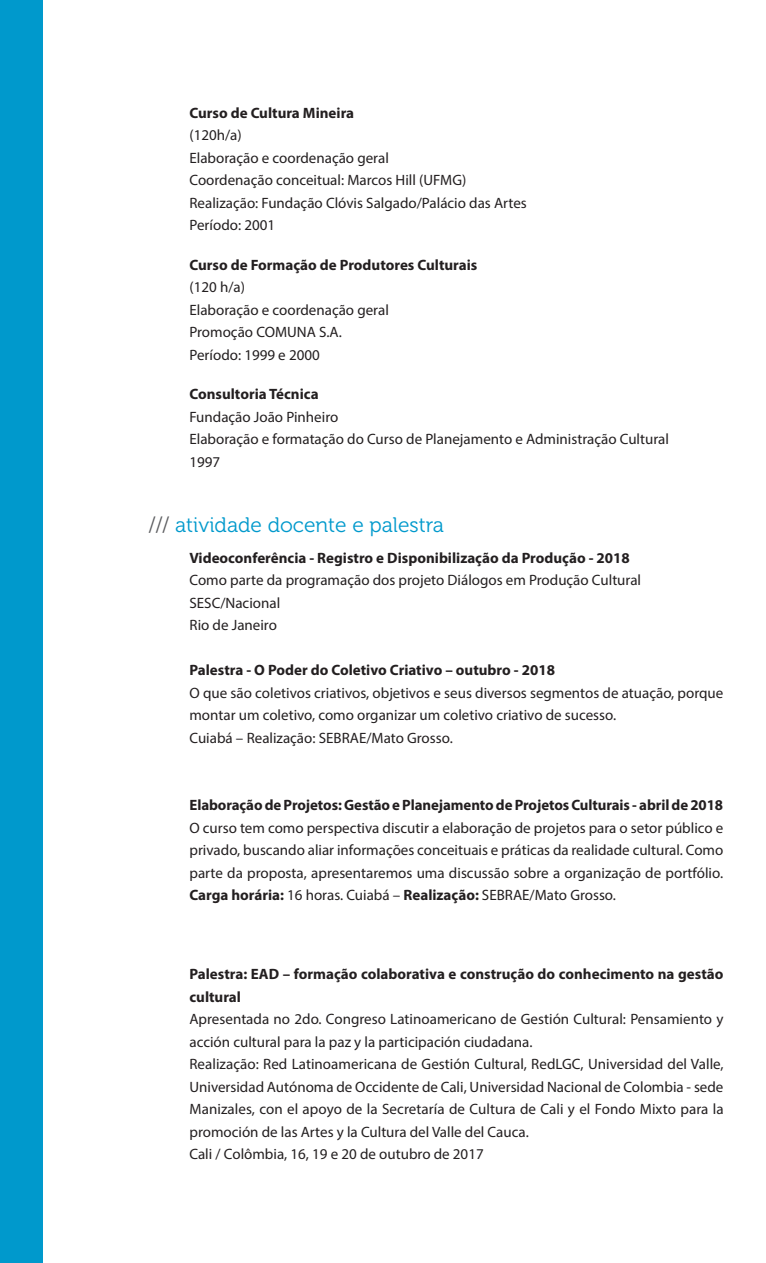
<style>
.page{position:relative;width:766px;height:1263px;background:#fff}
.page>*{position:absolute;margin:0;border:0;box-sizing:border-box;transform-origin:0 0}
.Título_de_seção{font:21px "Museo 300";color:#09c}
.Corpo{font:15px/22.5px "Myriad Pro";color:#231f20}
.Corpo_-_Bold{font:15px/22.5px "Myriad Pro";color:#231f20}
.Corpo_-_Bold-2{font:700 15px/22.5px "Myriad Pro";color:#231f20}
.s1{color:#5a5b5e}
.s2{font-weight:700}
</style>
<div class="page">
<div style="left:0;top:0;width:43px;height:1263px;background:#09c"></div>
<p class="Corpo_-_Bold-2" style="left:189px;top:101px;width:166px">Curso de Cultura Mineira</p>
<p class="Corpo" style="left:189px;top:124px;width:54px">(120h/a)</p>
<p class="Corpo" style="left:189px;top:146px;width:201px">Elaboração e coordenação geral</p>
<p class="Corpo" style="left:189px;top:169px;width:278px">Coordenação conceitual: Marcos Hill (UFMG)</p>
<p class="Corpo" style="left:189px;top:191px;width:339px">Realização: Fundação Clóvis Salgado/Palácio das Artes</p>
<p class="Corpo" style="left:189px;top:214px;width:87px">Período: 2001</p>
<p class="Corpo_-_Bold-2" style="left:189px;top:253px;width:289px">Curso de Formação de Produtores Culturais</p>
<p class="Corpo" style="left:189px;top:276px;width:57px">(120 h/a)</p>
<p class="Corpo" style="left:189px;top:298px;width:201px">Elaboração e coordenação geral</p>
<p class="Corpo" style="left:189px;top:321px;width:154px">Promoção COMUNA S.A.</p>
<p class="Corpo" style="left:189px;top:343px;width:132px">Período: 1999 e 2000</p>
<p class="Corpo_-_Bold-2" style="left:189px;top:382px;width:131px">Consultoria Técnica</p>
<p class="Corpo" style="left:189px;top:405px;width:150px">Fundação João Pinheiro</p>
<p class="Corpo" style="left:189px;top:428px;width:481px">Elaboração e formatação do Curso de Planejamento e Administração Cultural</p>
<p class="Corpo" style="left:189px;top:450px;width:32px">1997</p>
<p class="Título_de_seção" style="left:149px;top:513px;width:296px"><span class="s1">///</span> atividade docente e palestra</p>
<p class="Corpo_-_Bold-2" style="left:189px;top:546px;width:442px">Videoconferência - Registro e Disponibilização da Produção - 2018</p>
<p class="Corpo_-_Bold" style="left:189px;top:569px;width:453px">Como parte da programação dos projeto Diálogos em Produção Cultural</p>
<p class="Corpo_-_Bold" style="left:189px;top:591px;width:92px">SESC/Nacional</p>
<p class="Corpo_-_Bold" style="left:189px;top:614px;width:89px">Rio de Janeiro</p>
<p class="Corpo_-_Bold-2" style="left:189px;top:658px;width:367px">Palestra - O Poder do Coletivo Criativo – outubro - 2018</p>
<p class="Corpo_-_Bold" style="left:189px;top:681px;width:535px">O que são coletivos criativos, objetivos e seus diversos segmentos de atuação, porque montar um coletivo, como organizar um coletivo criativo de sucesso.</p>
<p class="Corpo_-_Bold" style="left:189px;top:726px;width:265px">Cuiabá – Realização: SEBRAE/Mato Grosso.</p>
<p class="Corpo_-_Bold-2" style="left:189px;top:793px;width:535px">Elaboração de Projetos: Gestão e Planejamento de Projetos Culturais - abril de 2018</p>
<p class="Corpo_-_Bold" style="left:189px;top:816px;width:535px;text-align:justify">O curso tem como perspectiva discutir a elaboração de projetos para o setor público e privado, buscando aliar informações conceituais e práticas da realidade cultural. Como parte da proposta, apresentaremos uma discussão sobre a organização de portfólio.<br><span class="s2">Carga horária:</span> 16 horas. Cuiabá – <span class="s2">Realização:</span> SEBRAE/Mato Grosso.</p>
<p class="Corpo_-_Bold-2" style="left:189px;top:962px;width:535px">Palestra: EAD – formação colaborativa e construção do conhecimento na gestão cultural</p>
<p class="Corpo" style="left:189px;top:1008px;width:535px">Apresentada no 2do. Congreso Latinoamericano de Gestión Cultural: Pensamiento y acción cultural para la paz y la participación ciudadana.</p>
<p class="Corpo" style="left:189px;top:1053px;width:535px;text-align:justify">Realização: Red Latinoamericana de Gestión Cultural, RedLGC, Universidad del Valle, Universidad Autónoma de Occidente de Cali, Universidad Nacional de Colombia - sede Manizales, con el apoyo de la Secretaría de Cultura de Cali y el Fondo Mixto para la promoción de las Artes y la Cultura del Valle del Cauca.</p>
<p class="Corpo" style="left:189px;top:1143px;width:296px">Cali / Colômbia, 16, 19 e 20 de outubro de 2017</p>
</div>
